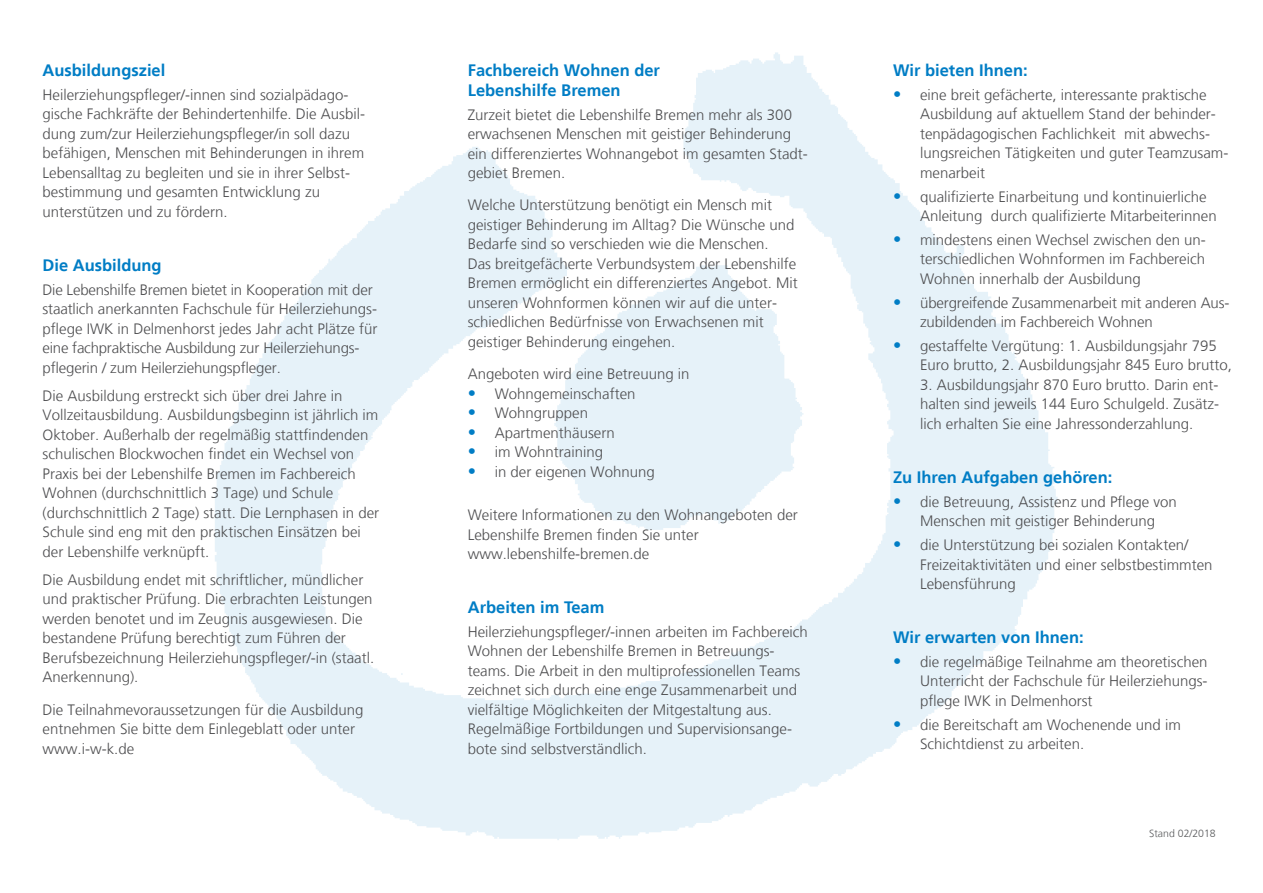
<style>
.page{position:relative;width:1263px;height:893px;background:#fff}
.page>*{position:absolute;margin:0;border:0;box-sizing:border-box;transform-origin:0 0}
.t1{font:700 16.5px/19.8px "Frutiger LT";color:#007dc5}
.t2{font:300 15px/19.5px "Frutiger LT";color:#4d4d4f}
.t3{font:300 10.5px "Frutiger LT";color:#58595b}
.s1{font-size:16.5px;color:#007dc5}
</style>
<div class="page">
<p class="t1" style="left:43px;top:61px;width:124px">Ausbildungsziel</p>
<p class="t2" style="left:43px;top:85px;width:324px">Heilerziehungspfleger/-innen sind sozialpädago&shy;gische Fachkräfte der Behindertenhilfe. Die Ausbil&shy;dung zum/zur Heilerziehungspfleger/in soll dazu befähigen, Menschen mit Behinderungen in ihrem Lebensalltag zu begleiten und sie in ihrer Selbst&shy;bestimmung und gesamten Entwicklung zu unterstützen und zu fördern.</p>
<p class="t1" style="left:43px;top:255px;width:121px">Die Ausbildung</p>
<p class="t2" style="left:43px;top:280px;width:337px">Die Lebenshilfe Bremen bietet in Kooperation mit der staatlich anerkannten Fachschule für Heilerziehungs&shy;pflege IWK in Delmenhorst jedes Jahr acht Plätze für eine fachpraktische Ausbildung zur Heilerziehungs&shy;pflegerin / zum Heilerziehungspfleger.</p>
<p class="t2" style="left:43px;top:386px;width:338px">Die Ausbildung erstreckt sich über drei Jahre in Vollzeitausbildung. Ausbildungsbeginn ist jährlich im Oktober. Außerhalb der regelmäßig stattfindenden schulischen Blockwochen findet ein Wechsel von Praxis bei der Lebenshilfe Bremen im Fachbereich Wohnen (durchschnittlich 3 Tage) und Schule (durchschnittlich 2 Tage) statt. Die Lernphasen in der Schule sind eng mit den praktischen Einsätzen bei der Lebenshilfe verknüpft.</p>
<p class="t2" style="left:43px;top:570px;width:333px">Die Ausbildung endet mit schriftlicher, mündlicher und praktischer Prüfung. Die erbrachten Leistungen werden benotet und im Zeugnis ausgewiesen. Die bestandene Prüfung berechtigt zum Führen der Berufsbezeichnung Heilerziehungspfleger/-in (staatl.<br>Anerkennung).</p>
<p class="t2" style="left:43px;top:700px;width:322px">Die Teilnahmevoraussetzungen für die Ausbildung entnehmen Sie bitte dem Einlegeblatt oder unter www.i-w-k.de</p>
<p class="t1" style="left:468px;top:61px;width:194px">Fachbereich Wohnen der<br>Lebenshilfe Bremen</p>
<p class="t2" style="left:468px;top:105px;width:342px">Zurzeit bietet die Lebenshilfe Bremen mehr als 300 erwachsenen Menschen mit geistiger Behinderung ein differenziertes Wohnangebot im gesamten Stadt&shy;gebiet Bremen.</p>
<p class="t2" style="left:468px;top:196px;width:332px">Welche Unterstützung benötigt ein Mensch mit geistiger Behinderung im Alltag? Die Wünsche und Bedarfe sind so verschieden wie die Menschen.<br>Das breitgefächerte Verbundsystem der Lebenshilfe Bremen ermöglicht ein differenziertes Angebot. Mit unseren Wohnformen können wir auf die unter&shy;schiedlichen Bedürfnisse von Erwachsenen mit geistiger Behinderung eingehen.</p>
<p class="t2" style="left:468px;top:364px;width:223px">Angeboten wird eine Betreuung in</p>
<p class="t2" style="left:468px;top:384px;width:169px"><span class="s1">•</span> Wohngemeinschaften</p>
<p class="t2" style="left:468px;top:404px;width:122px"><span class="s1">•</span> Wohngruppen</p>
<p class="t2" style="left:468px;top:423px;width:149px"><span class="s1">•</span> Apartmenthäusern</p>
<p class="t2" style="left:468px;top:443px;width:137px"><span class="s1">•</span> im Wohntraining</p>
<p class="t2" style="left:468px;top:462px;width:189px"><span class="s1">•</span> in der eigenen Wohnung</p>
<p class="t2" style="left:468px;top:505px;width:332px">Weitere Informationen zu den Wohnangeboten der<br>Lebenshilfe Bremen finden Sie unter www.lebenshilfe-bremen.de</p>
<p class="t1" style="left:468px;top:598px;width:138px">Arbeiten im Team</p>
<p class="t2" style="left:468px;top:622px;width:342px">Heilerziehungspfleger/-innen arbeiten im Fachbereich Wohnen der Lebenshilfe Bremen in Betreuungs&shy;teams. Die Arbeit in den multiprofessionellen Teams zeichnet sich durch eine enge Zusammenarbeit und vielfältige Möglichkeiten der Mitgestaltung aus.<br>Regelmäßige Fortbildungen und Supervisionsange&shy;bote sind selbstverständlich.</p>
<p class="t1" style="left:893px;top:61px;width:136px">Wir bieten Ihnen:</p>
<p class="t2" style="left:920px;top:85px;width:310px;text-indent:-27px"><span class="s1">•</span> eine breit gefächerte, interessante praktische Ausbildung auf aktuellem Stand der behinder&shy;tenpädagogischen Fachlichkeit mit abwechs&shy;lungsreichen Tätigkeiten und guter Teamzusam&shy;menarbeit</p>
<p class="t2" style="left:920px;top:187px;width:298px;text-indent:-27px"><span class="s1">•</span> qualifizierte Einarbeitung und kontinuierliche<br>Anleitung durch qualifizierte Mitarbeiterinnen</p>
<p class="t2" style="left:920px;top:230px;width:287px;text-align:justify;text-indent:-27px"><span class="s1">•</span> mindestens einen Wechsel zwischen den un&shy;terschiedlichen Wohnformen im Fachbereich Wohnen innerhalb der Ausbildung</p>
<p class="t2" style="left:920px;top:293px;width:311px;text-indent:-27px"><span class="s1">•</span> übergreifende Zusammenarbeit mit anderen Aus&shy;zubildenden im Fachbereich Wohnen</p>
<p class="t2" style="left:920px;top:336px;width:313px;text-indent:-27px"><span class="s1">•</span> gestaffelte Vergütung: 1. Ausbildungsjahr 795<br>Euro brutto, 2. Ausbildungsjahr 845 Euro brutto,</p>
<p class="t2" style="left:920px;top:375px;width:301px;text-align:justify">3. Ausbildungsjahr 870 Euro brutto. Darin ent&shy;halten sind jeweils 144 Euro Schulgeld. Zusätz&shy;lich erhalten Sie eine Jahressonderzahlung.</p>
<p class="t1" style="left:893px;top:467px;width:221px">Zu Ihren Aufgaben gehören:</p>
<p class="t2" style="left:893px;top:492px;width:285px;text-align:center"><span class="s1">•</span> die Betreuung, Assistenz und Pflege von<br>Menschen mit geistiger Behinderung</p>
<p class="t2" style="left:920px;top:535px;width:294px;text-indent:-27px"><span class="s1">•</span> die Unterstützung bei sozialen Kontakten/<br>Freizeitaktivitäten und einer selbstbestimmten<br>Lebensführung</p>
<p class="t1" style="left:893px;top:628px;width:192px">Wir erwarten von Ihnen:</p>
<p class="t2" style="left:920px;top:652px;width:289px;text-align:justify;text-indent:-27px"><span class="s1">•</span> die regelmäßige Teilnahme am theoretischen Unterricht der Fachschule für Heilerziehungs&shy;pflege IWK in Delmenhorst</p>
<p class="t2" style="left:920px;top:715px;width:262px;text-indent:-27px"><span class="s1">•</span> die Bereitschaft am Wochenende und im<br>Schichtdienst zu arbeiten.</p>
<p class="t3" style="left:1149px;top:827px;width:68px">Stand 02/2018</p>
</div>
